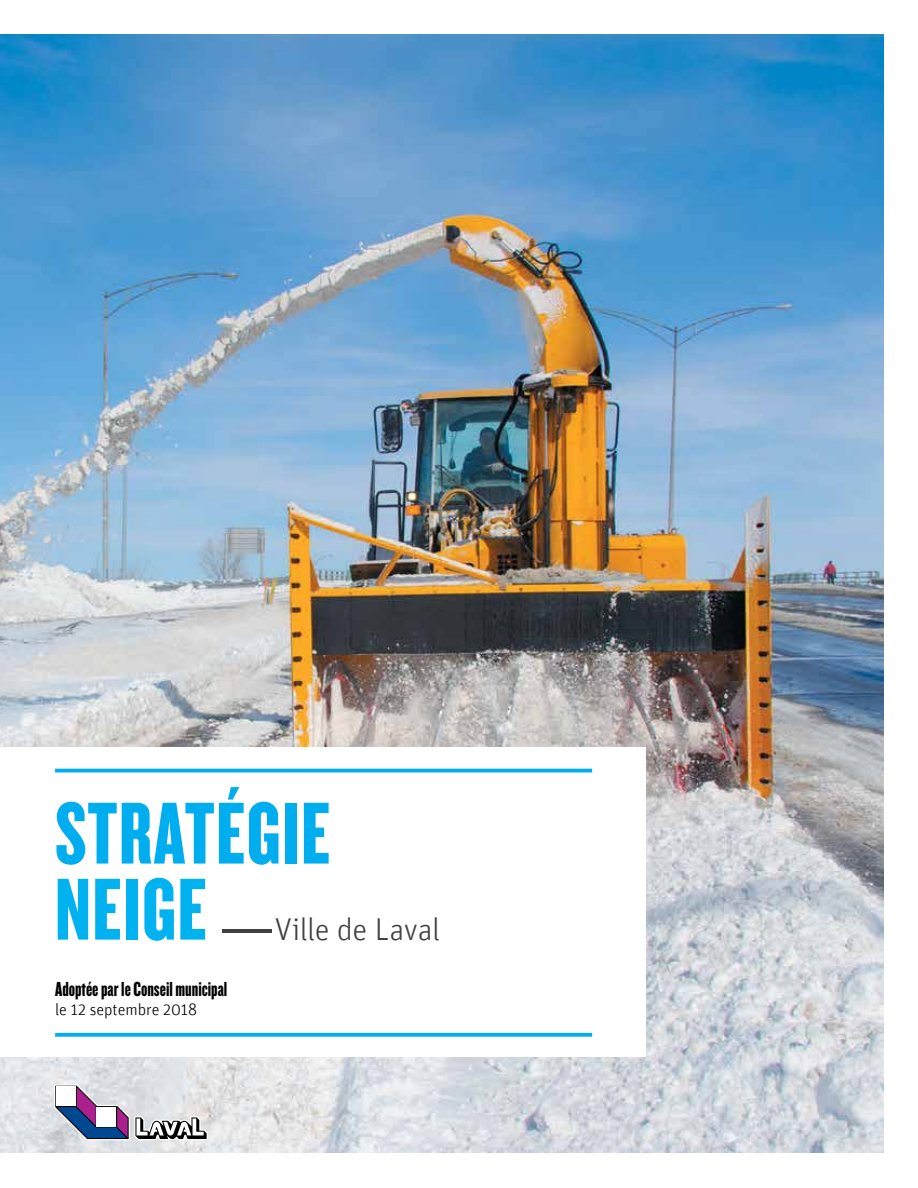
<style>
.page{position:relative;width:918px;height:1188px;background:#fff}
.page>*{position:absolute;margin:0;border:0;box-sizing:border-box;transform-origin:0 0}
.t1{font:91.35px "Knockout HTF68 Full Featherwt";letter-spacing:.02em;color:#00aeef}
.t2{font:91.35px "Knockout HTF68 Full Featherwt";letter-spacing:.02em;color:#00b3f0}
.t3{font:300 31.5px "Unit";letter-spacing:-.015em;color:#414042}
.t4{font:21.15px "Knockout HTF68 Full Featherwt";color:#000}
.t5{font:300 16.5px "Unit";color:#000}
</style>
<div class="page">
<img style="left:0;top:35px;width:883px;height:1118px">
<div style="left:0;top:747px;width:646px;height:310px;background:#fff"></div>
<hr style="left:55px;top:769px;width:537px;height:3px;background:#00aeef">
<svg style="left:55px;top:1033px;width:537px;height:4px;background:#12b3f0"></svg>
<svg style="left:54px;top:1084px;width:154px;height:56px"></svg>
<h1 class="t1" style="left:55px;top:787px;width:277px">STRATÉGIE</h1>
<h1 class="t2" style="left:55px;top:863px;width:153px">NEIGE</h1>
<h2 class="t3" style="left:222px;top:911px;width:220px"><sup>_</sup>Ville de Laval</h2>
<p class="t4" style="left:55px;top:978px;width:174px">Adoptée par le Conseil municipal</p>
<p class="t5" style="left:55px;top:1000px;width:144px">le 12 septembre 2018</p>
</div>
